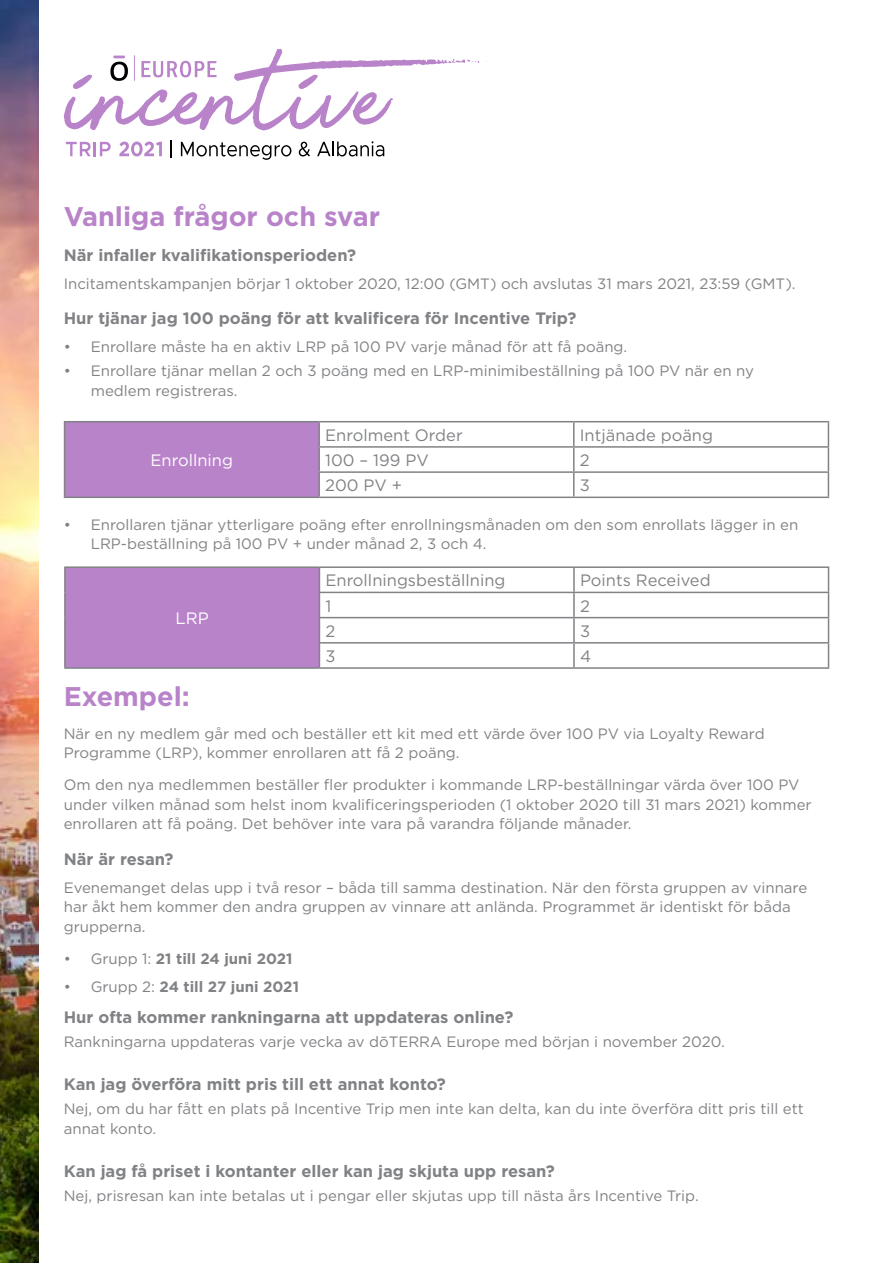
<style>
.page{position:relative;width:893px;height:1263px;background:#fff}
.page>*{position:absolute;margin:0;border:0;box-sizing:border-box;transform-origin:0 0}
.t1{font:700 27px "Gotham";color:#b983ca}
.t2{font:700 16.5px "Gotham";color:#808285}
.t3{font:16.5px "Gotham";color:#808285}
.t4{font:16.5px "Gotham";color:#fff}
.t5{font:15px/19.5px "Gotham";color:#808285}
.t6{font:700 15px "Gotham";color:#808285}
.s1{font-weight:400}
</style>
<div class="page">
<img style="left:0;top:0;width:38px;height:1263px">
<svg style="left:64px;top:49px;width:423px;height:81px"></svg>
<svg style="left:66px;top:142px;width:45px;height:14px"></svg>
<svg style="left:170px;top:141px;width:1px;height:17px"></svg>
<svg style="left:181px;top:142px;width:110px;height:18px"></svg>
<svg style="left:299px;top:142px;width:11px;height:14px"></svg>
<svg style="left:317px;top:141px;width:67px;height:15px"></svg>
<svg style="left:119px;top:142px;width:43px;height:14px"></svg>
<div style="left:65px;top:422px;width:254px;height:75px;background:#b983ca"></div>
<hr style="left:64px;top:421px;width:255px;height:1px;background:#808285">
<svg style="left:64px;top:422px;width:1px;height:75px"></svg>
<hr style="left:64px;top:497px;width:255px;height:1px;background:#808285">
<hr style="left:319px;top:421px;width:255px;height:1px;background:#808285">
<hr style="left:318px;top:422px;width:2px;height:24px;background:#808285">
<hr style="left:574px;top:421px;width:255px;height:1px;background:#808285">
<hr style="left:573px;top:422px;width:2px;height:24px;background:#808285">
<hr style="left:318px;top:446px;width:256px;height:2px;background:#808285">
<hr style="left:318px;top:448px;width:2px;height:23px;background:#808285">
<hr style="left:574px;top:446px;width:255px;height:2px;background:#808285">
<hr style="left:573px;top:448px;width:2px;height:23px;background:#808285">
<hr style="left:318px;top:471px;width:256px;height:2px;background:#808285">
<hr style="left:318px;top:473px;width:2px;height:24px;background:#808285">
<hr style="left:574px;top:471px;width:255px;height:2px;background:#808285">
<hr style="left:573px;top:473px;width:2px;height:24px;background:#808285">
<svg style="left:828px;top:422px;width:1px;height:75px"></svg>
<hr style="left:319px;top:497px;width:255px;height:1px;background:#808285">
<hr style="left:574px;top:497px;width:255px;height:1px;background:#808285">
<div style="left:65px;top:567px;width:254px;height:101px;background:#b983ca"></div>
<hr style="left:64px;top:566px;width:255px;height:2px;background:#808285">
<hr style="left:64px;top:568px;width:2px;height:24px;background:#808285">
<hr style="left:64px;top:592px;width:2px;height:26px;background:#808285">
<hr style="left:64px;top:618px;width:2px;height:25px;background:#808285">
<hr style="left:64px;top:643px;width:2px;height:24px;background:#808285">
<hr style="left:64px;top:667px;width:255px;height:2px;background:#808285">
<hr style="left:319px;top:566px;width:255px;height:2px;background:#808285">
<hr style="left:574px;top:566px;width:255px;height:2px;background:#808285">
<hr style="left:573px;top:568px;width:2px;height:24px;background:#808285">
<hr style="left:319px;top:592px;width:255px;height:1px;background:#808285">
<hr style="left:574px;top:592px;width:255px;height:1px;background:#808285">
<hr style="left:573px;top:593px;width:2px;height:24px;background:#808285">
<hr style="left:319px;top:617px;width:255px;height:1px;background:#808285">
<hr style="left:574px;top:617px;width:255px;height:1px;background:#808285">
<hr style="left:573px;top:618px;width:2px;height:24px;background:#808285">
<hr style="left:319px;top:642px;width:255px;height:1px;background:#808285">
<svg style="left:319px;top:568px;width:1px;height:99px"></svg>
<hr style="left:574px;top:642px;width:255px;height:1px;background:#808285">
<hr style="left:573px;top:643px;width:2px;height:24px;background:#808285">
<svg style="left:828px;top:568px;width:1px;height:99px"></svg>
<hr style="left:319px;top:667px;width:255px;height:2px;background:#808285">
<hr style="left:574px;top:667px;width:255px;height:2px;background:#808285">
<h1 class="t1" style="left:64px;top:198px;width:318px">Vanliga frågor och svar</h1>
<p class="t2" style="left:64px;top:244px;width:294px">När infaller kvalifikationsperioden?</p>
<p class="t5" style="left:64px;top:274px;width:733px">Incitamentskampanjen börjar 1 oktober 2020, 12:00 (GMT) och avslutas 31 mars 2021, 23:59 (GMT).</p>
<p class="t2" style="left:64px;top:307px;width:514px">Hur tjänar jag 100 poäng för att kvalificera för Incentive Trip?</p>
<p class="t5" style="left:64px;top:337px;width:565px">• Enrollare måste ha en aktiv LRP på 100 PV varje månad för att få poäng.</p>
<p class="t5" style="left:91px;top:361px;width:665px;text-indent:-27px">• Enrollare tjänar mellan 2 och 3 poäng med en LRP-minimibeställning på 100 PV när en ny medlem registreras.</p>
<p class="t4" style="left:151px;top:450px;width:84px">Enrollning</p>
<p class="t3" style="left:325px;top:424px;width:139px">Enrolment Order</p>
<p class="t3" style="left:580px;top:424px;width:135px">Intjänade poäng</p>
<p class="t3" style="left:325px;top:450px;width:105px">100 – 199 PV</p>
<p class="t3" style="left:580px;top:450px;width:11px">2</p>
<p class="t3" style="left:325px;top:475px;width:78px">200 PV +</p>
<p class="t3" style="left:580px;top:475px;width:12px">3</p>
<p class="t5" style="left:91px;top:514px;width:709px;text-indent:-27px">• Enrollaren tjänar ytterligare poäng efter enrollningsmånaden om den som enrollats lägger in en<br>LRP-beställning på 100 PV + under månad 2, 3 och 4.</p>
<p class="t4" style="left:176px;top:608px;width:35px">LRP</p>
<p class="t3" style="left:325px;top:570px;width:182px">Enrollningsbeställning</p>
<p class="t3" style="left:580px;top:570px;width:132px">Points Received</p>
<p class="t3" style="left:325px;top:595px;width:7px">1</p>
<p class="t3" style="left:580px;top:595px;width:11px">2</p>
<p class="t3" style="left:325px;top:620px;width:11px">2</p>
<p class="t3" style="left:580px;top:620px;width:12px">3</p>
<p class="t3" style="left:325px;top:646px;width:12px">3</p>
<p class="t3" style="left:580px;top:646px;width:13px">4</p>
<h1 class="t1" style="left:64px;top:679px;width:128px">Exempel:</h1>
<p class="t5" style="left:64px;top:723px;width:702px">När en ny medlem går med och beställer ett kit med ett värde över 100 PV via Loyalty Reward<br>Programme (LRP), kommer enrollaren att få 2 poäng.</p>
<p class="t5" style="left:64px;top:775px;width:749px">Om den nya medlemmen beställer fler produkter i kommande LRP-beställningar värda över 100 PV under vilken månad som helst inom kvalificeringsperioden (1 oktober 2020 till 31 mars 2021) kommer enrollaren att få poäng. Det behöver inte vara på varandra följande månader.</p>
<p class="t2" style="left:64px;top:848px;width:111px">När är resan?</p>
<p class="t5" style="left:64px;top:877px;width:745px">Evenemanget delas upp i två resor – båda till samma destination. När den första gruppen av vinnare har åkt hem kommer den andra gruppen av vinnare att anlända. Programmet är identiskt för båda grupperna.</p>
<p class="t6" style="left:64px;top:948px;width:230px"><span class="s1">• Grupp 1:</span> 21 till 24 juni 2021</p>
<p class="t6" style="left:64px;top:976px;width:237px"><span class="s1">• Grupp 2:</span> 24 till 27 juni 2021</p>
<p class="t2" style="left:64px;top:1006px;width:451px">Hur ofta kommer rankningarna att uppdateras online?</p>
<p class="t5" style="left:64px;top:1031px;width:662px">Rankningarna uppdateras varje vecka av dōTERRA Europe med början i november 2020.</p>
<p class="t2" style="left:64px;top:1073px;width:384px">Kan jag överföra mitt pris till ett annat konto?</p>
<p class="t5" style="left:64px;top:1099px;width:742px">Nej, om du har fått en plats på Incentive Trip men inte kan delta, kan du inte överföra ditt pris till ett annat konto.</p>
<p class="t2" style="left:64px;top:1160px;width:493px">Kan jag få priset i kontanter eller kan jag skjuta upp resan?</p>
<p class="t5" style="left:64px;top:1186px;width:636px">Nej, prisresan kan inte betalas ut i pengar eller skjutas upp till nästa års Incentive Trip.</p>
</div>
